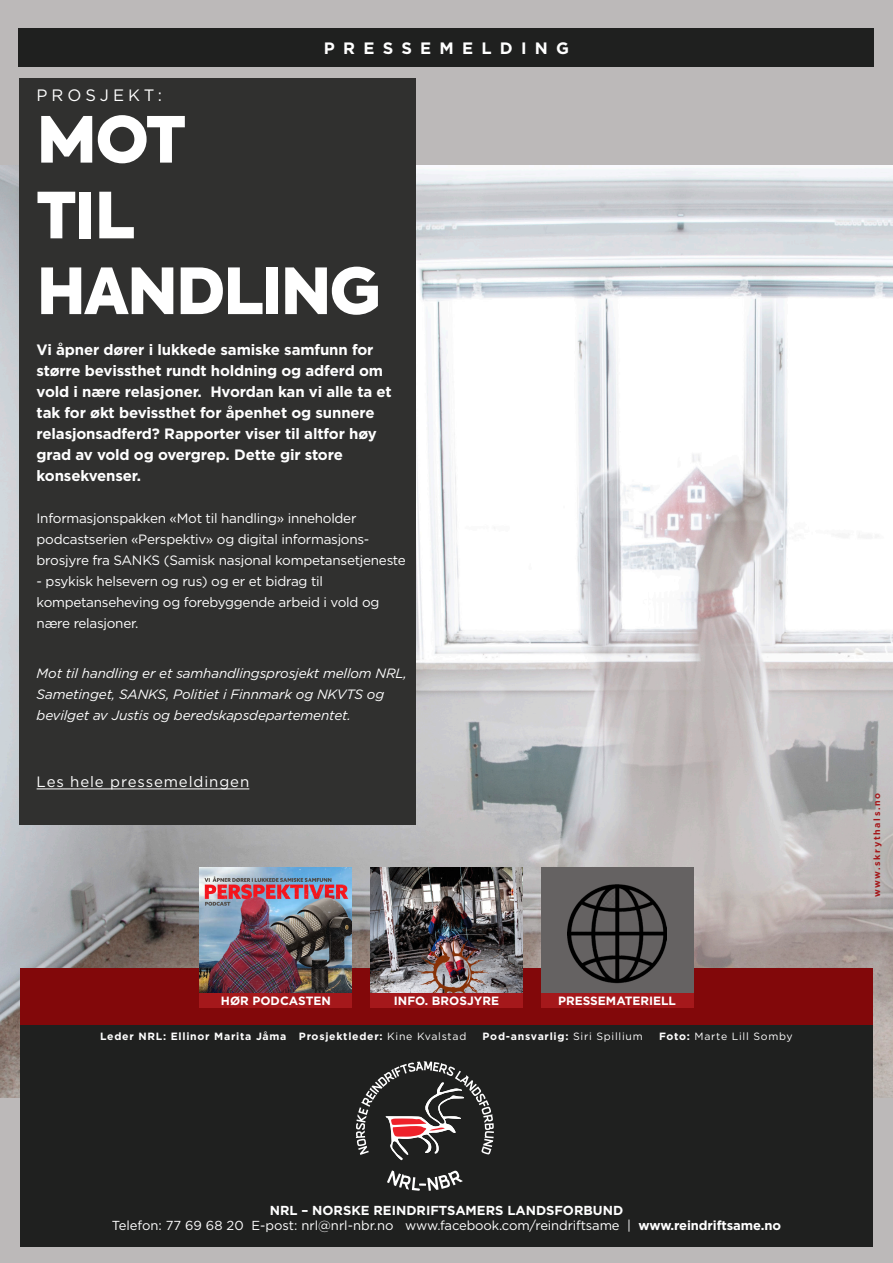
<style>
.page{position:relative;width:893px;height:1263px;background:#bcb9b9}
.page>*{position:absolute;margin:0;border:0;box-sizing:border-box;transform-origin:0 0}
.t1{font:900 63.15px/75.8px "Axiforma";letter-spacing:-.03em;color:#fff}
.t2{font:700 16.5px "Gotham";letter-spacing:.5em;color:#fff}
.t3{font:16.5px "Gotham";letter-spacing:.24em;color:#fff}
.t4{font:700 15px/21px "Gotham";letter-spacing:-.01em;color:#fff}
.t5{font:15px "Gotham";letter-spacing:.06em;color:#fff}
.t6{font:13.5px/21px "Gotham";letter-spacing:-.02em;color:#fff}
.t7{font:italic 13.5px/21px "Gotham";letter-spacing:-.01em;color:#fff}
.t8{font:13.05px "Gotham";letter-spacing:-.01em;color:#fff}
.t9{font:700 13.05px "Gotham";color:#fff}
.t10{font:700 12px "Gotham";color:#fff}
.t11{font:700 10.5px "Gotham";letter-spacing:.07em;color:#fff}
.t12{font:10.5px "Gotham";letter-spacing:.07em;color:#fff}
.t13{font:700 9px "Gotham";letter-spacing:.18em;color:#a5181b}
.s1{font-weight:400}
.s2{font-weight:700}
</style>
<div class="page">
<img style="left:0;top:165px;width:893px;height:933px">
<div style="left:19px;top:79px;width:397px;height:746px;background:#30302f"></div>
<div style="left:20px;top:1025px;width:853px;height:221px;background:#1f201f"></div>
<div style="left:20px;top:968px;width:853px;height:57px;background:#82080a"></div>
<div style="left:19px;top:28px;width:855px;height:39px;background:#1f201f"></div>
<hr style="left:37px;top:788px;width:212px;height:1px;background:#fff">
<svg style="left:387px;top:1170px;width:76px;height:21px"></svg>
<svg style="left:356px;top:1061px;width:138px;height:99px"></svg>
<img style="left:200px;top:868px;width:152px;height:125px">
<div style="left:200px;top:993px;width:152px;height:15px;background:#a5181b"></div>
<img style="left:370px;top:867px;width:153px;height:126px">
<div style="left:370px;top:993px;width:153px;height:15px;background:#a5181b"></div>
<div style="left:541px;top:867px;width:152px;height:134px;background:#656262"></div>
<img style="left:568px;top:884px;width:98px;height:100px">
<div style="left:541px;top:993px;width:152px;height:15px;background:#a5181b"></div>
<p class="t3" style="left:37px;top:85px;width:127px">PROSJEKT:</p>
<p class="t2" style="left:324px;top:37px;width:247px">PRESSEMELDING</p>
<p class="t1" style="left:37px;top:103px;width:346px">MOT<br>TIL<br>HANDLING</p>
<p class="t4" style="left:37px;top:339px;width:357px">Vi åpner dører i lukkede samiske samfunn for større bevissthet rundt holdning og adferd om vold i nære relasjoner. Hvordan kan vi alle ta et tak for økt bevissthet for åpenhet og sunnere relasjonsadferd? Rapporter viser til altfor høy grad av vold og overgrep. Dette gir store konsekvenser.</p>
<p class="t6" style="left:37px;top:507px;width:371px">Informasjonspakken «Mot til handling» inneholder podcastserien «Perspektiv» og digital informasjons&shy;brosjyre fra SANKS (Samisk nasjonal kompetansetjeneste</p>
<p class="t6" style="left:37px;top:570px;width:344px">- psykisk helsevern og rus) og er et bidrag til kompetanseheving og forebyggende arbeid i vold og nære relasjoner.</p>
<p class="t7" style="left:37px;top:663px;width:372px">Mot til handling er et samhandlingsprosjekt mellom NRL,<br>Sametinget, SANKS, Politiet i Finnmark og NKVTS og bevilget av Justis og beredskapsdepartementet.</p>
<p class="t5" style="left:37px;top:772px;width:214px">Les hele pressemeldingen</p>
<p class="t10" style="left:221px;top:993px;width:111px">HØR PODCASTEN</p>
<p class="t10" style="left:394px;top:993px;width:107px">INFO. BROSJYRE</p>
<p class="t10" style="left:558px;top:993px;width:119px">PRESSEMATERIELL</p>
<p class="t11" style="left:100px;top:1029px;width:368px">Leder NRL: Ellinor Marita Jåma Prosjektleder: <span class="s1">Kine Kvalstad</span></p>
<p class="t11" style="left:483px;top:1029px;width:162px">Pod-ansvarlig: <span class="s1">Siri Spillium</span></p>
<p class="t12" style="left:659px;top:1029px;width:135px"><span class="s2">Foto:</span> Marte Lill Somby</p>
<p class="t9" style="left:270px;top:1201px;width:355px">NRL – NORSKE REINDRIFTSAMERS LANDSFORBUND</p>
<p class="t8" style="left:112px;top:1217px;width:671px">Telefon: 77 69 68 20 E-post: nrl@nrl-nbr.no www.facebook.com/reindriftsame | <span class="s2">www.reindriftsame.no</span></p>
<p class="t13" style="left:871px;top:897px;width:106px;rotate:-90deg">www.skrythals.no</p>
</div>
